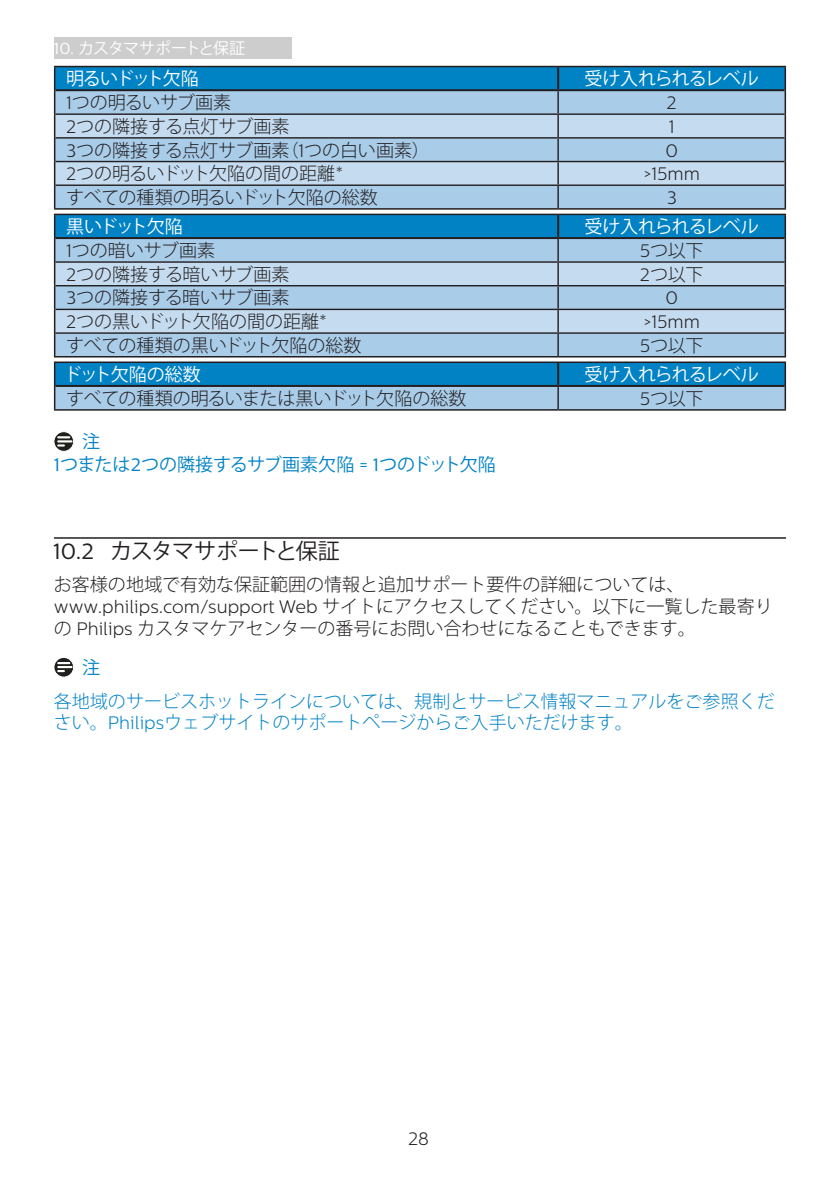
<style>
.page{position:relative;width:840px;height:1191px;background:#fff}
.page>*{position:absolute;margin:0;border:0;box-sizing:border-box;transform-origin:0 0}
.t1{font:22px "Koz Go Std";letter-spacing:-.055em;color:#231f20}
.chapter-paragraph{font:300 18px/21.6px "Koz Go Std";color:#231f20}
.Note_body{font:300 18px/21.6px "Koz Go Std";color:#0082c5}
.t2{font:18px "Koz Go Std";letter-spacing:-.02em;color:#fff}
.Note_body-2{font:18px "Koz Go Std";color:#0082c5}
.t3{font:300 18px "Centrale Sans";color:#231f20}
.t4{font:18px "Koz Go Std";letter-spacing:-.06em;color:#fff}
.t5{font:18px "Koz Go Std";color:#fff}
.t6{font:18px "Koz Go Std";letter-spacing:-.085em;color:#fff}
.Heading_4_blue{font:18px "Koz Go Std";color:#0082c5}
.Heading_4{font:18px "Koz Go Std";color:#0082c5}
.t7{font:16px "Koz Go Std";letter-spacing:-.055em;color:#fff}
.s1{font-family:"Centrale Sans"}
</style>
<div class="page">
<div style="left:54px;top:37px;width:237px;height:22px;background:#cdcdcd"></div>
<hr style="left:54px;top:537px;width:731px;height:2px;background:#231f20">
<hr style="left:54px;top:208px;width:504px;height:2px;background:#231f20">
<hr style="left:558px;top:208px;width:227px;height:2px;background:#231f20">
<hr style="left:54px;top:66px;width:504px;height:1px;background:#231f20">
<hr style="left:558px;top:66px;width:227px;height:1px;background:#231f20">
<svg style="left:54px;top:67px;width:731px;height:141px;background:#8fbbd9"></svg>
<hr style="left:557px;top:67px;width:2px;height:22px;background:#231f20">
<hr style="left:54px;top:356px;width:504px;height:1px;background:#231f20">
<hr style="left:558px;top:356px;width:227px;height:1px;background:#231f20">
<svg style="left:54px;top:214px;width:731px;height:142px;background:#8ebad8"></svg>
<hr style="left:557px;top:215px;width:2px;height:22px;background:#231f20">
<hr style="left:54px;top:409px;width:504px;height:2px;background:#231f20">
<hr style="left:558px;top:409px;width:227px;height:2px;background:#231f20">
<hr style="left:54px;top:361px;width:504px;height:2px;background:#231f20">
<hr style="left:558px;top:361px;width:227px;height:2px;background:#231f20">
<svg style="left:54px;top:362px;width:731px;height:48px;background:#509bc7"></svg>
<hr style="left:557px;top:363px;width:2px;height:22px;background:#231f20">
<svg style="left:54px;top:432px;width:20px;height:19px"></svg>
<div style="left:54px;top:432px;width:20px;height:19px;border:1px solid #fff;border-radius:50%"></div>
<svg style="left:58px;top:436px;width:13px;height:10px"></svg>
<svg style="left:54px;top:657px;width:20px;height:20px"></svg>
<div style="left:54px;top:657px;width:20px;height:20px;border:1px solid #fff;border-radius:50%"></div>
<svg style="left:58px;top:662px;width:13px;height:10px"></svg>
<p class="t7" style="left:54px;top:38px;width:193px"><span class="s1">10.</span> カスタマサポートと保証</p>
<p class="t4" style="left:66px;top:67px;width:134px">明るいドット欠陥</p>
<p class="t2" style="left:584px;top:67px;width:176px">受け入れられるレベル</p>
<p class="chapter-paragraph" style="left:66px;top:92px;width:167px"><span class="s1">1</span>つの明るいサブ画素</p>
<p class="t3" style="left:666px;top:93px;width:12px">2</p>
<p class="chapter-paragraph" style="left:66px;top:116px;width:225px"><span class="s1">2</span>つの隣接する点灯サブ画素</p>
<p class="t3" style="left:668px;top:116px;width:7px">1</p>
<p class="chapter-paragraph" style="left:66px;top:139px;width:365px"><span class="s1">3</span>つの隣接する点灯サブ画素（<span class="s1">1</span>つの白い画素）</p>
<p class="t3" style="left:665px;top:140px;width:14px">0</p>
<p class="chapter-paragraph" style="left:66px;top:163px;width:278px"><span class="s1">2</span>つの明るいドット欠陥の間の距離<span class="s1">*</span></p>
<p class="t3" style="left:643px;top:164px;width:58px">&gt;15mm</p>
<p class="chapter-paragraph" style="left:66px;top:187px;width:313px">すべての種類の明るいドット欠陥の総数</p>
<p class="t3" style="left:666px;top:187px;width:12px">3</p>
<p class="t6" style="left:66px;top:215px;width:118px">黒いドット欠陥</p>
<p class="t2" style="left:584px;top:215px;width:176px">受け入れられるレベル</p>
<p class="chapter-paragraph" style="left:66px;top:240px;width:150px"><span class="s1">1</span>つの暗いサブ画素</p>
<p class="chapter-paragraph" style="left:639px;top:240px;width:65px"><span class="s1">5</span>つ以下</p>
<p class="chapter-paragraph" style="left:66px;top:264px;width:225px"><span class="s1">2</span>つの隣接する暗いサブ画素</p>
<p class="chapter-paragraph" style="left:639px;top:264px;width:65px"><span class="s1">2</span>つ以下</p>
<p class="chapter-paragraph" style="left:66px;top:287px;width:225px"><span class="s1">3</span>つの隣接する暗いサブ画素</p>
<p class="t3" style="left:665px;top:288px;width:14px">0</p>
<p class="chapter-paragraph" style="left:66px;top:311px;width:262px"><span class="s1">2</span>つの黒いドット欠陥の間の距離<span class="s1">*</span></p>
<p class="t3" style="left:643px;top:312px;width:58px">&gt;15mm</p>
<p class="chapter-paragraph" style="left:66px;top:335px;width:297px">すべての種類の黒いドット欠陥の総数</p>
<p class="chapter-paragraph" style="left:639px;top:335px;width:65px"><span class="s1">5</span>つ以下</p>
<p class="t5" style="left:64px;top:363px;width:138px">ドット欠陥の総数</p>
<p class="t2" style="left:584px;top:363px;width:176px">受け入れられるレベル</p>
<p class="chapter-paragraph" style="left:66px;top:388px;width:401px">すべての種類の明るいまたは黒いドット欠陥の総数</p>
<p class="chapter-paragraph" style="left:639px;top:388px;width:65px"><span class="s1">5</span>つ以下</p>
<p class="Heading_4_blue" style="left:82px;top:430px;width:19px">注</p>
<p class="Note_body-2" style="left:54px;top:453px;width:443px"><span class="s1">1</span>つまたは<span class="s1">2</span>つの隣接するサブ画素欠陥 <span class="s1">= 1</span>つのドット欠陥</p>
<p class="t1" style="left:53px;top:537px;width:288px"><span class="s1">10.2</span> カスタマサポートと保証</p>
<p class="chapter-paragraph" style="left:54px;top:574px;width:719px">お客様の地域で有効な保証範囲の情報と追加サポート要件の詳細については、<span class="s1">www.philips.com/support Web</span> サイトにアクセスしてください。以下に一覧した最寄りの <span class="s1">Philips</span> カスタマケアセンターの番号にお問い合わせになることもできます。</p>
<p class="Heading_4" style="left:82px;top:656px;width:19px">注</p>
<p class="Note_body" style="left:54px;top:691px;width:721px">各地域のサービスホットラインについては、規制とサービス情報マニュアルをご参照ください。<span class="s1">Philips</span>ウェブサイトのサポートページからご入手いただけます。</p>
<p class="t3" style="left:408px;top:1128px;width:23px">28</p>
</div>
